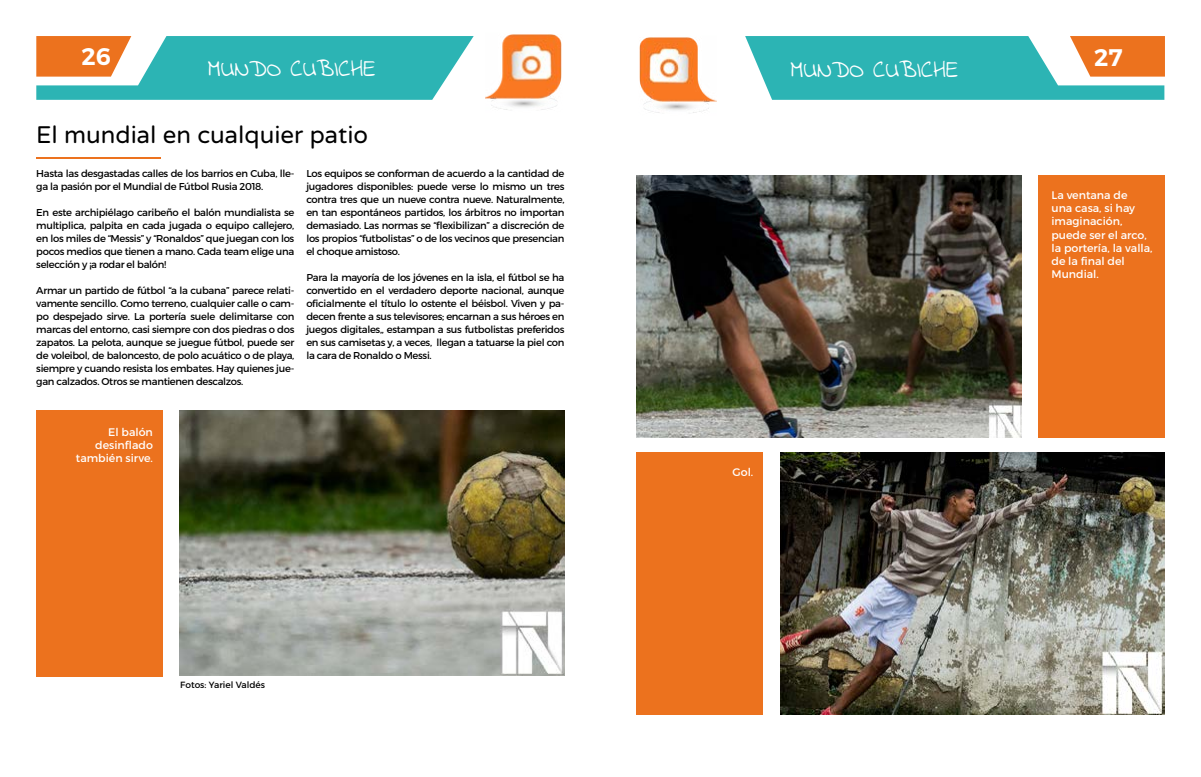
<style>
.page{position:relative;width:1201px;height:777px;background:#fff}
.page>*{position:absolute;margin:0;border:0;box-sizing:border-box;transform-origin:0 0}
.t1{font:24px "Varela Round";color:#000}
.t2{font:24px "Indie Flower";color:#fff}
.t3{font:600 24px "Montserrat";color:#fff}
.t4{font:11px/13.2px "Montserrat";color:#fff}
.t5{font:10px/13px "Montserrat";letter-spacing:-.03em;color:#000;text-align:justify}
.t6{font:9px "Montserrat";color:#000}
</style>
<div class="page">
<svg style="left:745px;top:36px;width:419px;height:64px;background:#60b5aa"></svg>
<img style="left:639px;top:37px;width:77px;height:76px">
<svg style="left:36px;top:36px;width:437px;height:64px;background:#5fb5ab"></svg>
<img style="left:485px;top:34px;width:77px;height:76px">
<hr style="left:36px;top:157px;width:125px;height:2px;background:#ec721e">
<div style="left:1037px;top:175px;width:127px;height:262px;background:#ec721e"></div>
<img style="left:636px;top:175px;width:384px;height:262px">
<img style="left:780px;top:452px;width:384px;height:262px">
<div style="left:636px;top:452px;width:127px;height:262px;background:#ec721e"></div>
<img style="left:180px;top:410px;width:384px;height:265px">
<div style="left:36px;top:410px;width:127px;height:266px;background:#ec721e"></div>
<h1 class="t3" style="left:81px;top:42px;width:31px">26</h1>
<h1 class="t3" style="left:1093px;top:42px;width:30px">27</h1>
<h1 class="t2" style="left:208px;top:53px;width:169px">MUNDO CUBICHE</h1>
<h1 class="t2" style="left:790px;top:54px;width:169px">MUNDO CUBICHE</h1>
<h1 class="t1" style="left:36px;top:121px;width:333px">El mundial en cualquier patio</h1>
<p class="t5" style="left:36px;top:167px;width:259px">Hasta las desgastadas calles de los barrios en Cuba, lle&shy;ga la pasión por el Mundial de Fútbol Rusia 2018.</p>
<p class="t5" style="left:36px;top:206px;width:259px">En este archipiélago caribeño el balón mundialista se multiplica, palpita en cada jugada o equipo callejero, en los miles de “Messis” y “Ronaldos” que juegan con los pocos medios que tienen a mano. Cada team elige una selección y ¡a rodar el balón!</p>
<p class="t5" style="left:36px;top:284px;width:259px">Armar un partido de fútbol “a la cubana” parece relati&shy;vamente sencillo. Como terreno, cualquier calle o cam&shy;po despejado sirve. La portería suele delimitarse con marcas del entorno, casi siempre con dos piedras o dos zapatos. La pelota, aunque se juegue fútbol, puede ser de voleibol, de baloncesto, de polo acuático o de playa, siempre y cuando resista los embates. Hay quienes jue&shy;gan calzados. Otros se mantienen descalzos.</p>
<p class="t5" style="left:306px;top:167px;width:259px">Los equipos se conforman de acuerdo a la cantidad de jugadores disponibles: puede verse lo mismo un tres contra tres que un nueve contra nueve. Naturalmente, en tan espontáneos partidos, los árbitros no importan demasiado. Las normas se “flexibilizan” a discreción de los propios “futbolistas” o de los vecinos que presencian el choque amistoso.</p>
<p class="t5" style="left:306px;top:271px;width:259px">Para la mayoría de los jóvenes en la isla, el fútbol se ha convertido en el verdadero deporte nacional, aunque oficialmente el título lo ostente el béisbol. Viven y pa&shy;decen frente a sus televisores; encarnan a sus héroes en juegos digitales,, estampan a sus futbolistas preferidos en sus camisetas y, a veces, llegan a tatuarse la piel con la cara de Ronaldo o Messi.</p>
<p class="t4" style="left:76px;top:425px;width:78px;text-align:right">El balón desinflado también sirve.</p>
<p class="t6" style="left:180px;top:679px;width:86px">Fotos: Yariel Valdés</p>
<p class="t4" style="left:732px;top:465px;width:22px">Gol.</p>
<p class="t4" style="left:1051px;top:188px;width:103px">La ventana de<br>una casa, si hay imaginación, puede ser el arco, la portería, la valla, de la final del<br>Mundial.</p>
</div>
